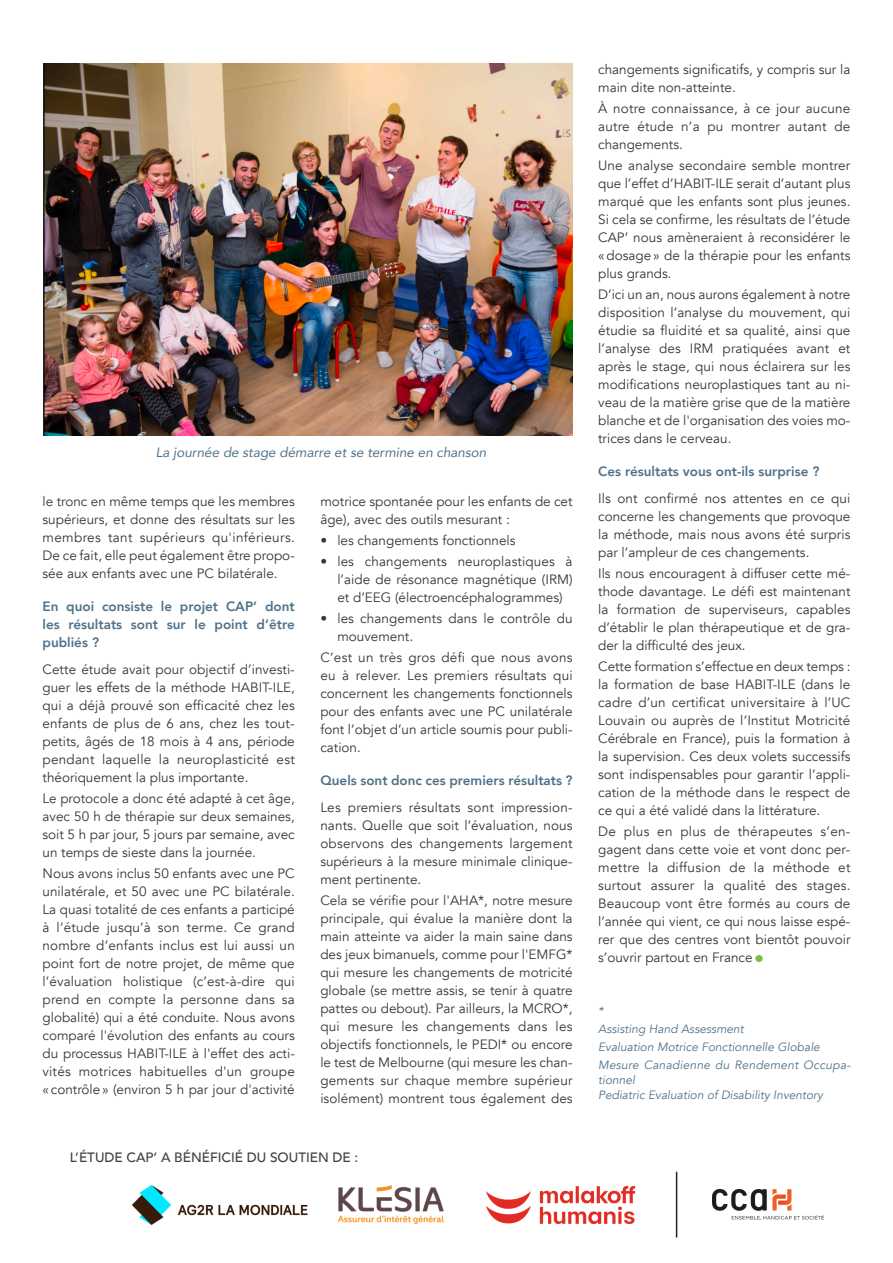
<style>
.page{position:relative;width:893px;height:1263px;background:#fff}
.page>*{position:absolute;margin:0;border:0;box-sizing:border-box;transform-origin:0 0}
.t1{font:800 45px "Avenir";color:#77c043}
.t2{font:13.5px/18px "Avenir";color:#393536;text-align:justify}
.t3{font:800 13.5px/18px "Avenir";color:#507289;text-align:justify}
.t4{font:italic 13.5px "Avenir";color:#507289}
.t5{font:500 13.5px "Avenir";color:#403f41}
.t6{font:italic 12px/18px "Avenir";color:#507289}
</style>
<div class="page">
<img style="left:43px;top:64px;width:530px;height:371px">
<img style="left:485px;top:1185px;width:151px;height:40px">
<img style="left:339px;top:1185px;width:105px;height:39px">
<img style="left:132px;top:1185px;width:176px;height:40px">
<img style="left:713px;top:1189px;width:110px;height:31px">
<hr style="left:676px;top:1172px;width:1px;height:65px;background:#231f20">
<p class="t4" style="left:156px;top:444px;width:332px">La journée de stage démarre et se termine en chanson</p>
<p class="t2" style="left:43px;top:492px;width:254px">le tronc en même temps que les membres supérieurs, et donne des résultats sur les membres tant supérieurs qu'inférieurs.<br>De ce fait, elle peut également être propo&shy;sée aux enfants avec une PC bilatérale.</p>
<p class="t3" style="left:43px;top:597px;width:254px">En quoi consiste le projet CAP’ dont les résultats sont sur le point d’être publiés ?</p>
<p class="t2" style="left:43px;top:660px;width:254px">Cette étude avait pour objectif d’investi&shy;guer les effets de la méthode HABIT-ILE, qui a déjà prouvé son efficacité chez les enfants de plus de 6 ans, chez les tout&shy;petits, âgés de 18 mois à 4 ans, période pendant laquelle la neuroplasticité est théoriquement la plus importante.</p>
<p class="t2" style="left:43px;top:789px;width:254px">Le protocole a donc été adapté à cet âge, avec 50 h de thérapie sur deux semaines, soit 5 h par jour, 5 jours par semaine, avec un temps de sieste dans la journée.</p>
<p class="t2" style="left:43px;top:864px;width:254px">Nous avons inclus 50 enfants avec une PC unilatérale, et 50 avec une PC bilatérale.<br>La quasi totalité de ces enfants a participé à l’étude jusqu’à son terme. Ce grand nombre d’enfants inclus est lui aussi un point fort de notre projet, de même que l’évaluation holistique (c’est-à-dire qui prend en compte la personne dans sa globalité) qui a été conduite. Nous avons comparé l'évolution des enfants au cours du processus HABIT-ILE à l'effet des acti&shy;vités motrices habituelles d'un groupe « contrôle » (environ 5 h par jour d'activité</p>
<p class="t2" style="left:320px;top:492px;width:254px">motrice spontanée pour les enfants de cet âge), avec des outils mesurant :</p>
<p class="t2" style="left:320px;top:531px;width:197px">• les changements fonctionnels</p>
<p class="t2" style="left:337px;top:552px;width:237px;text-indent:-17px">• les changements neuroplastiques à l’aide de résonance magnétique (IRM) et d’EEG (électroencéphalogrammes)</p>
<p class="t2" style="left:337px;top:609px;width:237px;text-indent:-17px">• les changements dans le contrôle du mouvement.</p>
<p class="t2" style="left:320px;top:648px;width:254px">C’est un très gros défi que nous avons eu à relever. Les premiers résultats qui concernent les changements fonctionnels pour des enfants avec une PC unilatérale font l’objet d’un article soumis pour publi&shy;cation.</p>
<p class="t3" style="left:320px;top:771px;width:254px">Quels sont donc ces premiers résultats ?</p>
<p class="t2" style="left:320px;top:798px;width:254px">Les premiers résultats sont impression&shy;nants. Quelle que soit l’évaluation, nous observons des changements largement supérieurs à la mesure minimale clinique&shy;ment pertinente.</p>
<p class="t2" style="left:320px;top:891px;width:254px">Cela se vérifie pour l'AHA*, notre mesure principale, qui évalue la manière dont la main atteinte va aider la main saine dans des jeux bimanuels, comme pour l'EMFG* qui mesure les changements de motricité globale (se mettre assis, se tenir à quatre pattes ou debout). Par ailleurs, la MCRO*, qui mesure les changements dans les objectifs fonctionnels, le PEDI* ou encore le test de Melbourne (qui mesure les chan&shy;gements sur chaque membre supérieur isolément) montrent tous également des</p>
<p class="t5" style="left:70px;top:1148px;width:290px">L’ÉTUDE CAP’ A BÉNÉFICIÉ DU SOUTIEN DE :</p>
<p class="t2" style="left:598px;top:60px;width:254px">changements significatifs, y compris sur la main dite non-atteinte.</p>
<p class="t2" style="left:598px;top:99px;width:254px">À notre connaissance, à ce jour aucune autre étude n’a pu montrer autant de changements.</p>
<p class="t2" style="left:598px;top:156px;width:254px">Une analyse secondaire semble montrer que l’effet d’HABIT-ILE serait d’autant plus marqué que les enfants sont plus jeunes.<br>Si cela se confirme, les résultats de l’étude CAP’ nous amèneraient à reconsidérer le « dosage » de la thérapie pour les enfants plus grands.</p>
<p class="t2" style="left:598px;top:285px;width:254px">D’ici un an, nous aurons également à notre disposition l’analyse du mouvement, qui étudie sa fluidité et sa qualité, ainsi que l’analyse des IRM pratiquées avant et après le stage, qui nous éclairera sur les modifications neuroplastiques tant au ni&shy;veau de la matière grise que de la matière blanche et de l'organisation des voies mo&shy;trices dans le cerveau.</p>
<p class="t3" style="left:598px;top:462px;width:223px">Ces résultats vous ont-ils surprise ?</p>
<p class="t2" style="left:598px;top:489px;width:254px">Ils ont confirmé nos attentes en ce qui concerne les changements que provoque la méthode, mais nous avons été surpris par l’ampleur de ces changements.</p>
<p class="t2" style="left:598px;top:564px;width:254px">Ils nous encouragent à diffuser cette mé&shy;thode davantage. Le défi est maintenant la formation de superviseurs, capables d’établir le plan thérapeutique et de gra&shy;der la difficulté des jeux.</p>
<p class="t2" style="left:598px;top:657px;width:254px">Cette formation s’effectue en deux temps : la formation de base HABIT-ILE (dans le cadre d’un certificat universitaire à l’UC Louvain ou auprès de l’Institut Motricité Cérébrale en France), puis la formation à la supervision. Ces deux volets successifs sont indispensables pour garantir l’appli&shy;cation de la méthode dans le respect de ce qui a été validé dans la littérature.</p>
<p class="t2" style="left:598px;top:822px;width:254px">De plus en plus de thérapeutes s’en&shy;gagent dans cette voie et vont donc per&shy;mettre la diffusion de la méthode et surtout assurer la qualité des stages.<br>Beaucoup vont être formés au cours de l’année qui vient, ce qui nous laisse espé&shy;rer que des centres vont bientôt pouvoir s’ouvrir partout en France</p>
<h1 class="t1" style="left:753px;top:917px;width:15px">.</h1>
<p class="t6" style="left:598px;top:1001px;width:254px">*<br>Assisting Hand Assessment<br>Evaluation Motrice Fonctionnelle Globale<br>Mesure Canadienne du Rendement Occupa-</p>
<p class="t6" style="left:598px;top:1072px;width:226px;line-height:15px">tionnel<br>Pediatric Evaluation of Disability Inventory</p>
</div>
